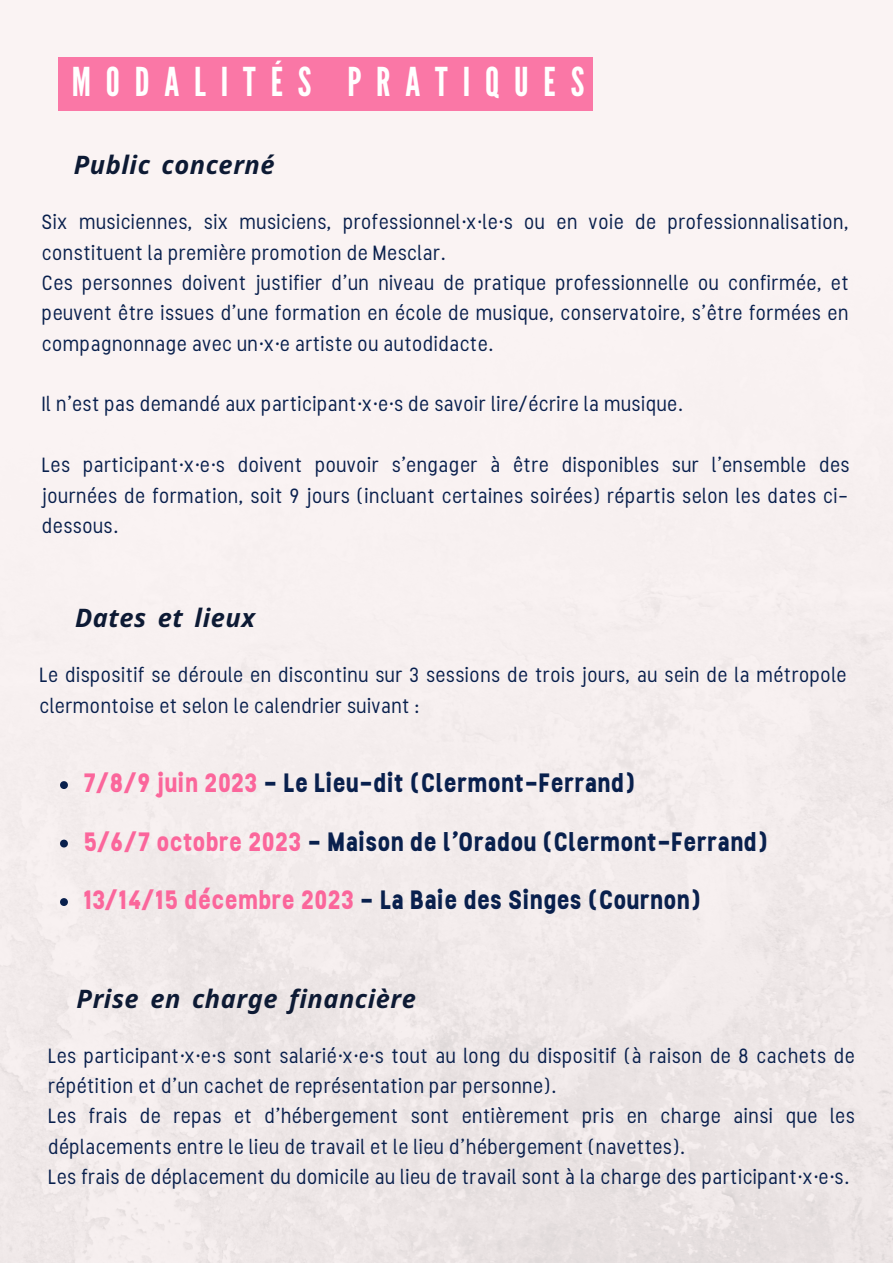
<style>
.page{position:relative;width:893px;height:1264px;background:#fff}
.page>*{position:absolute;margin:0;border:0;box-sizing:border-box;transform-origin:0 0}
.t1{font:39.75px "League Gothic";letter-spacing:.375em;color:#fff}
.t2{font:700 26.55px "Stellar";color:#09204d}
.t3{font:italic 700 25.5px "Noto Sans";letter-spacing:.02em;color:#0d1a34}
.t4{font:20.55px/30.3px "Stellar";color:#09204d}
.s1{font-family:"Noto Sans"}
.s2{color:#fb669b}
</style>
<div class="page">
<svg style="left:60px;top:781px;width:8px;height:8px"></svg>
<svg style="left:60px;top:839px;width:8px;height:8px"></svg>
<svg style="left:60px;top:898px;width:8px;height:8px"></svg>
<div style="left:58px;top:57px;width:534px;height:54px;background:#fa77a6"></div>
<h1 class="t1" style="left:72px;top:59px;width:514px">MODALITÉS PRATIQUES</h1>
<p class="t3" style="left:74px;top:147px;width:202px">Public concerné</p>
<p class="t4" style="left:42px;top:207px;width:808px">Six musiciennes, six musiciens, professionnel<span class="s1">·</span>x<span class="s1">·</span>le<span class="s1">·</span>s ou en voie de professionnalisation, constituent la première promotion de Mesclar.<br>Ces personnes doivent justifier d’un niveau de pratique professionnelle ou confirmée, et peuvent être issues d’une formation en école de musique, conservatoire, s’être formées en compagnonnage avec un<span class="s1">·</span>x<span class="s1">·</span>e artiste ou autodidacte.</p>
<p class="t4" style="left:42px;top:389px;width:643px">Il n'est pas demandé aux participant<span class="s1">·</span>x<span class="s1">·</span>e<span class="s1">·</span>s de savoir lire/écrire la musique.</p>
<p class="t4" style="left:42px;top:450px;width:809px;text-align:justify">Les participant<span class="s1">·</span>x<span class="s1">·</span>e<span class="s1">·</span>s doivent pouvoir s'engager à être disponibles sur l'ensemble des journées de formation, soit 9 jours (incluant certaines soirées) répartis selon les dates ci&shy;dessous.</p>
<p class="t3" style="left:75px;top:600px;width:181px">Dates et lieux</p>
<p class="t4" style="left:40px;top:660px;width:809px">Le dispositif se déroule en discontinu sur 3 sessions de trois jours, au sein de la métropole clermontoise et selon le calendrier suivant :</p>
<p class="t2" style="left:84px;top:767px;width:554px"><span class="s2">7/8/9 juin 2023</span> - Le Lieu-dit (Clermont-Ferrand)</p>
<p class="t2" style="left:84px;top:825px;width:686px"><span class="s2">5/6/7 octobre 2023</span> - Maison de l’Oradou (Clermont-Ferrand)</p>
<p class="t2" style="left:84px;top:884px;width:619px"><span class="s2">13/14/15 décembre 2023</span> - La Baie des Singes (Cournon)</p>
<p class="t3" style="left:77px;top:980px;width:341px">Prise en charge financière</p>
<p class="t4" style="left:48px;top:1040px;width:808px">Les participant<span class="s1">·</span>x<span class="s1">·</span>e<span class="s1">·</span>s sont salarié<span class="s1">·</span>x<span class="s1">·</span>e<span class="s1">·</span>s tout au long du dispositif (à raison de 8 cachets de répétition et d’un cachet de représentation par personne).<br>Les frais de repas et d'hébergement sont entièrement pris en charge ainsi que les déplacements entre le lieu de travail et le lieu d’hébergement (navettes).<br>Les frais de déplacement du domicile au lieu de travail sont à la charge des participant<span class="s1">·</span>x<span class="s1">·</span>e<span class="s1">·</span>s.</p>
</div>
